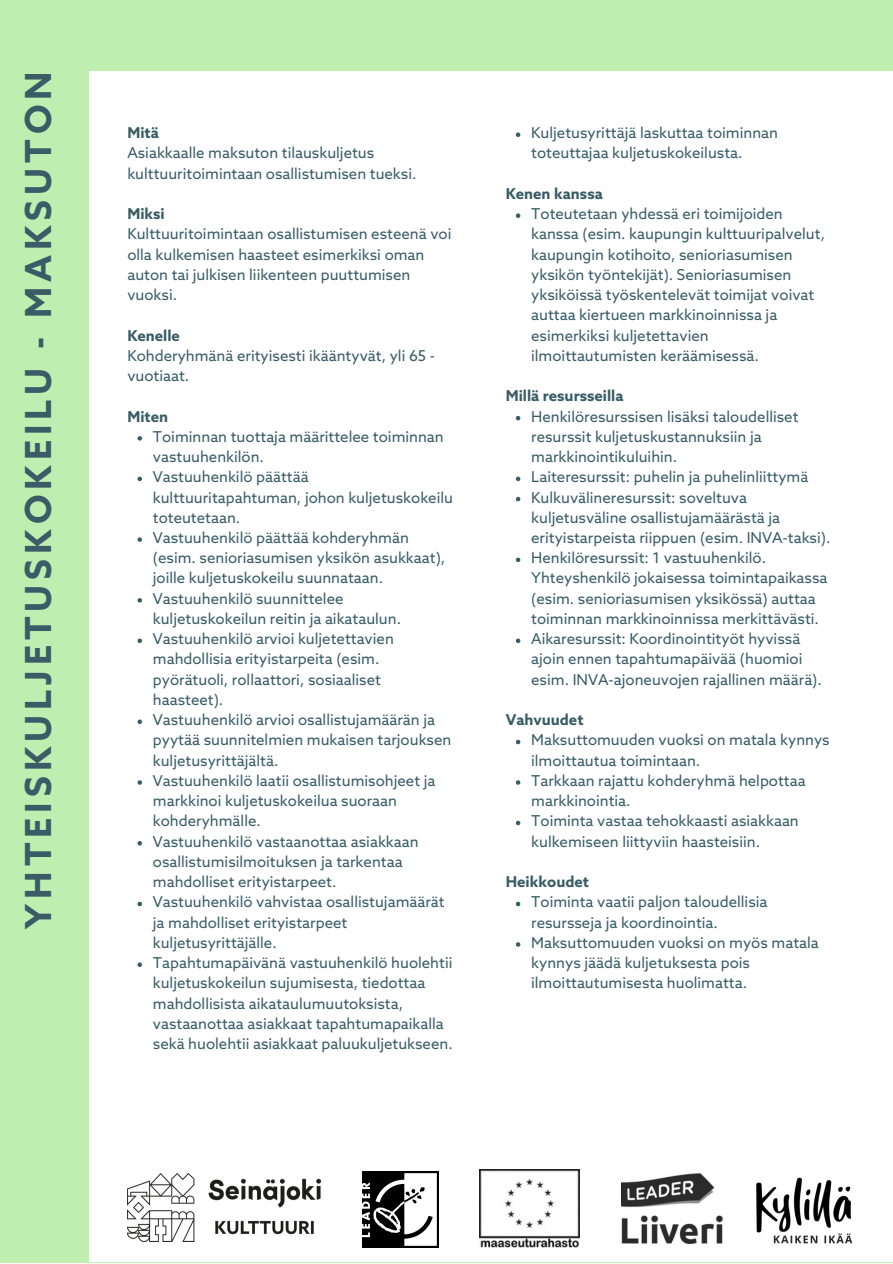
<style>
.page{position:relative;width:893px;height:1264px;background:#fff}
.page>*{position:absolute;margin:0;border:0;box-sizing:border-box;transform-origin:0 0}
.t1{font:700 36px "Azo Sans";letter-spacing:.14em;color:#395c66}
.t2{font:15px/20.2px "Azo Sans";color:#395c66}
.t3{font:700 15px "Azo Sans";color:#395c66}
</style>
<div class="page">
<div style="left:0;top:0;width:892px;height:1262px;background:#bfefb0"></div>
<div style="left:89px;top:71px;width:803px;height:1191px;background:#fff"></div>
<img style="left:127px;top:1173px;width:194px;height:68px">
<img style="left:756px;top:1177px;width:97px;height:67px">
<img style="left:621px;top:1173px;width:101px;height:70px">
<img style="left:479px;top:1169px;width:101px;height:78px">
<img style="left:363px;top:1171px;width:75px;height:76px">
<svg style="left:137px;top:436px;width:5px;height:4px"></svg>
<svg style="left:137px;top:476px;width:5px;height:5px"></svg>
<svg style="left:137px;top:537px;width:5px;height:5px"></svg>
<svg style="left:137px;top:598px;width:5px;height:4px"></svg>
<svg style="left:137px;top:638px;width:5px;height:5px"></svg>
<svg style="left:137px;top:719px;width:5px;height:5px"></svg>
<svg style="left:137px;top:780px;width:5px;height:4px"></svg>
<svg style="left:137px;top:841px;width:5px;height:4px"></svg>
<svg style="left:137px;top:901px;width:5px;height:5px"></svg>
<svg style="left:137px;top:962px;width:5px;height:4px"></svg>
<svg style="left:516px;top:132px;width:4px;height:5px"></svg>
<svg style="left:516px;top:213px;width:4px;height:5px"></svg>
<svg style="left:516px;top:416px;width:4px;height:4px"></svg>
<svg style="left:516px;top:476px;width:4px;height:5px"></svg>
<svg style="left:516px;top:497px;width:4px;height:4px"></svg>
<svg style="left:516px;top:557px;width:4px;height:5px"></svg>
<svg style="left:516px;top:638px;width:4px;height:5px"></svg>
<svg style="left:516px;top:739px;width:4px;height:5px"></svg>
<svg style="left:516px;top:780px;width:4px;height:4px"></svg>
<svg style="left:516px;top:820px;width:4px;height:5px"></svg>
<svg style="left:516px;top:901px;width:4px;height:5px"></svg>
<svg style="left:516px;top:942px;width:4px;height:4px"></svg>
<h1 class="t1" style="left:20px;top:928px;width:858px;rotate:-90deg">YHTEISKULJETUSKOKEILU - MAKSUTON</h1>
<p class="t3" style="left:127px;top:125px;width:33px">Mitä</p>
<p class="t2" style="left:127px;top:144px;width:290px">Asiakkaalle maksuton tilauskuljetus kulttuuritoimintaan osallistumisen tueksi.</p>
<p class="t3" style="left:127px;top:206px;width:39px">Miksi</p>
<p class="t2" style="left:127px;top:225px;width:325px">Kulttuuritoimintaan osallistumisen esteenä voi olla kulkemisen haasteet esimerkiksi oman auton tai julkisen liikenteen puuttumisen vuoksi.</p>
<p class="t3" style="left:127px;top:327px;width:54px">Kenelle</p>
<p class="t2" style="left:127px;top:346px;width:309px">Kohderyhmänä erityisesti ikääntyvät, yli 65 - vuotiaat.</p>
<p class="t3" style="left:127px;top:408px;width:42px">Miten</p>
<p class="t2" style="left:153px;top:427px;width:301px">Toiminnan tuottaja määrittelee toiminnan vastuuhenkilön.<br>Vastuuhenkilö päättää kulttuuritapahtuman, johon kuljetuskokeilu toteutetaan.<br>Vastuuhenkilö päättää kohderyhmän (esim. senioriasumisen yksikön asukkaat), joille kuljetuskokeilu suunnataan.<br>Vastuuhenkilö suunnittelee kuljetuskokeilun reitin ja aikataulun.<br>Vastuuhenkilö arvioi kuljetettavien mahdollisia erityistarpeita (esim. pyörätuoli, rollaattori, sosiaaliset haasteet).<br>Vastuuhenkilö arvioi osallistujamäärän ja pyytää suunnitelmien mukaisen tarjouksen kuljetusyrittäjältä.<br>Vastuuhenkilö laatii osallistumisohjeet ja markkinoi kuljetuskokeilua suoraan kohderyhmälle.<br>Vastuuhenkilö vastaanottaa asiakkaan osallistumisilmoituksen ja tarkentaa mahdolliset erityistarpeet.<br>Vastuuhenkilö vahvistaa osallistujamäärät ja mahdolliset erityistarpeet kuljetusyrittäjälle.<br>Tapahtumapäivänä vastuuhenkilö huolehtii kuljetuskokeilun sujumisesta, tiedottaa mahdollisista aikataulumuutoksista, vastaanottaa asiakkaat tapahtumapaikalla sekä huolehtii asiakkaat paluukuljetukseen.</p>
<p class="t2" style="left:531px;top:124px;width:248px">Kuljetusyrittäjä laskuttaa toiminnan toteuttajaa kuljetuskokeilusta.</p>
<p class="t3" style="left:505px;top:186px;width:99px">Kenen kanssa</p>
<p class="t2" style="left:531px;top:205px;width:295px">Toteutetaan yhdessä eri toimijoiden kanssa (esim. kaupungin kulttuuripalvelut, kaupungin kotihoito, senioriasumisen yksikön työntekijät). Senioriasumisen yksiköissä työskentelevät toimijat voivat auttaa kiertueen markkinoinnissa ja esimerkiksi kuljetettavien ilmoittautumisten keräämisessä.</p>
<p class="t3" style="left:505px;top:388px;width:119px">Millä resursseilla</p>
<p class="t2" style="left:531px;top:407px;width:301px">Henkilöresurssisen lisäksi taloudelliset resurssit kuljetuskustannuksiin ja markkinointikuluihin.<br>Laiteresurssit: puhelin ja puhelinliittymä Kulkuvälineresurssit: soveltuva kuljetusväline osallistujamäärästä ja erityistarpeista riippuen (esim. INVA-taksi).<br>Henkilöresurssit: 1 vastuuhenkilö.<br>Yhteyshenkilö jokaisessa toimintapaikassa (esim. senioriasumisen yksikössä) auttaa toiminnan markkinoinnissa merkittävästi.<br>Aikaresurssit: Koordinointityöt hyvissä ajoin ennen tapahtumapäivää (huomioi esim. INVA-ajoneuvojen rajallinen määrä).</p>
<p class="t3" style="left:505px;top:712px;width:79px">Vahvuudet</p>
<p class="t2" style="left:531px;top:731px;width:300px">Maksuttomuuden vuoksi on matala kynnys ilmoittautua toimintaan.<br>Tarkkaan rajattu kohderyhmä helpottaa markkinointia.<br>Toiminta vastaa tehokkaasti asiakkaan kulkemiseen liittyviin haasteisiin.</p>
<p class="t3" style="left:505px;top:874px;width:85px">Heikkoudet</p>
<p class="t2" style="left:531px;top:893px;width:289px">Toiminta vaatii paljon taloudellisia resursseja ja koordinointia.<br>Maksuttomuuden vuoksi on myös matala kynnys jäädä kuljetuksesta pois ilmoittautumisesta huolimatta.</p>
</div>
